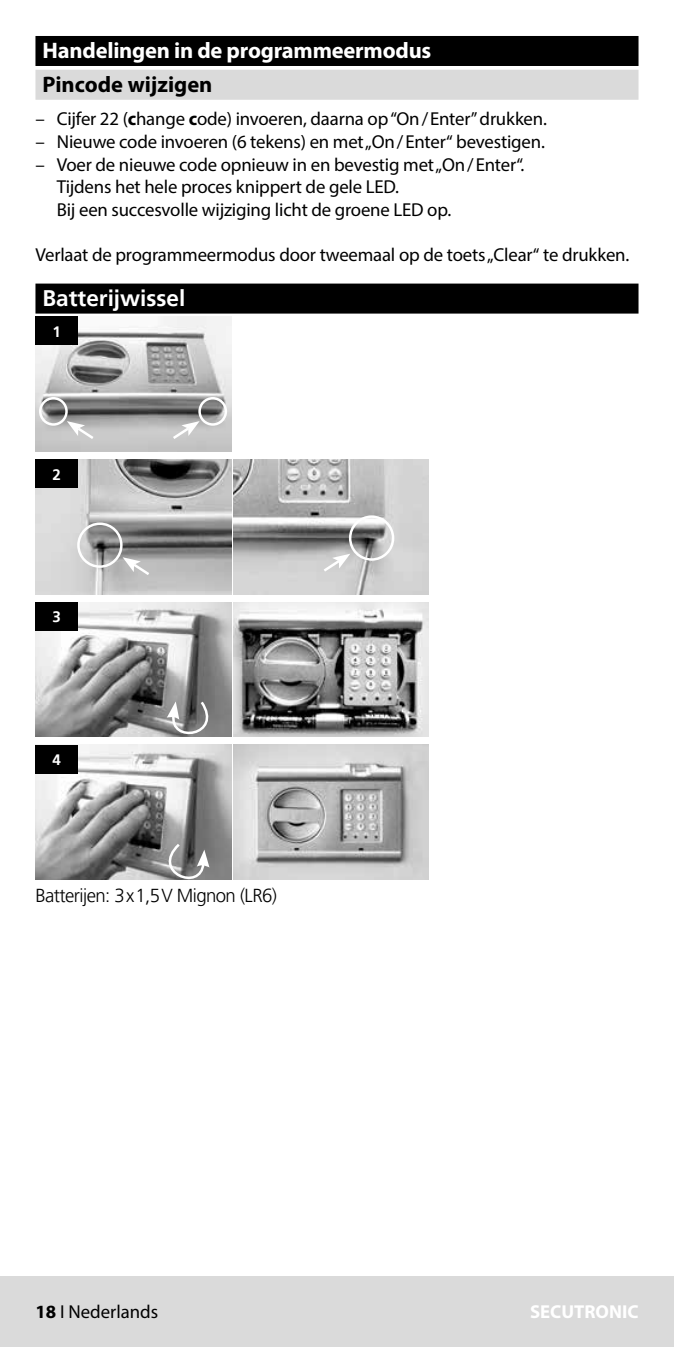
<style>
.page{position:relative;width:674px;height:1347px;background:#fff}
.page>*{position:absolute;margin:0;border:0;box-sizing:border-box;transform-origin:0 0}
.t1{font:700 22.5px "Myriad Pro";letter-spacing:-.01em;color:#fff}
.t2{font:700 22.5px "Myriad Pro";color:#000}
.t3{font:700 22.5px "Frutiger LT Pro";color:#fff}
.t4{font:18.75px/22.5px "Myriad Pro";letter-spacing:-.01em;color:#000}
.t5{font:300 18.75px "Frutiger LT Pro";letter-spacing:-.03em;color:#000}
.t6{font:700 18.75px "Myriad Pro";color:#fff}
.t7{font:700 15px "Frutiger LT Pro";color:#fff}
.s1{font-weight:700}
</style>
<div class="page">
<hr style="left:673px;top:1276px;width:1px;height:70px;background:#dadada">
<div style="left:0;top:1276px;width:673px;height:70px;background:#dadada"></div>
<div style="left:35px;top:36px;width:603px;height:30px;background:#000"></div>
<div style="left:35px;top:70px;width:603px;height:30px;background:#dadada"></div>
<div style="left:35px;top:283px;width:603px;height:30px;background:#000"></div>
<img style="left:35px;top:316px;width:196px;height:135px">
<div style="left:35px;top:316px;width:43px;height:29px;background:#000"></div>
<img style="left:233px;top:459px;width:195px;height:135px">
<img style="left:35px;top:459px;width:196px;height:135px">
<div style="left:35px;top:459px;width:43px;height:29px;background:#000"></div>
<img style="left:233px;top:602px;width:195px;height:134px">
<img style="left:35px;top:602px;width:196px;height:134px">
<div style="left:35px;top:602px;width:43px;height:29px;background:#000"></div>
<img style="left:35px;top:745px;width:196px;height:134px">
<img style="left:233px;top:745px;width:195px;height:134px">
<div style="left:35px;top:745px;width:43px;height:28px;background:#000"></div>
<svg style="left:67px;top:421px;width:29px;height:20px"></svg>
<svg style="left:122px;top:557px;width:30px;height:20px"></svg>
<svg style="left:170px;top:421px;width:29px;height:20px"></svg>
<div style="left:39px;top:397px;width:29px;height:29px;border:2px solid #fff;border-radius:50%"></div>
<div style="left:77px;top:522px;width:45px;height:46px;border:2px solid #fff;border-radius:50%"></div>
<div style="left:349px;top:515px;width:45px;height:46px;border:2px solid #fff;border-radius:50%"></div>
<div style="left:198px;top:397px;width:29px;height:29px;border:2px solid #fff;border-radius:50%"></div>
<svg style="left:321px;top:553px;width:29px;height:21px"></svg>
<svg style="left:150px;top:841px;width:59px;height:39px;background:#898989"></svg>
<svg style="left:167px;top:699px;width:57px;height:38px;background:#898989"></svg>
<p class="t1" style="left:43px;top:36px;width:390px">Handelingen in de programmeermodus</p>
<p class="t2" style="left:43px;top:69px;width:171px">Pincode wijzigen</p>
<p class="t4" style="left:35px;top:108px;width:512px">– Cijfer 22 (<span class="s1">c</span>hange <span class="s1">c</span>ode) invoeren, daarna op “On/Enter” drukken.</p>
<p class="t4" style="left:35px;top:130px;width:510px">– Nieuwe code invoeren (6 tekens) en met „On/Enter“ bevestigen.</p>
<p class="t4" style="left:57px;top:153px;width:469px;text-indent:-21px">– Voer de nieuwe code opnieuw in en bevestig met „On/Enter“.<br>Tijdens het hele proces knippert de gele LED.<br>Bij een succesvolle wijziging licht de groene LED op.</p>
<p class="t4" style="left:35px;top:243px;width:595px">Verlaat de programmeermodus door tweemaal op de toets „Clear“ te drukken.</p>
<p class="t3" style="left:43px;top:284px;width:144px">Batterijwissel</p>
<p class="t7" style="left:53px;top:323px;width:10px">1</p>
<p class="t7" style="left:53px;top:465px;width:10px">2</p>
<p class="t7" style="left:53px;top:608px;width:10px">3</p>
<p class="t7" style="left:53px;top:751px;width:10px">4</p>
<p class="t5" style="left:35px;top:884px;width:243px">Batterijen: 3x1,5V Mignon (LR6)</p>
<p class="t4" style="left:35px;top:1300px;width:124px"><span class="s1">18</span> I Nederlands</p>
<p class="t6" style="left:530px;top:1299px;width:110px">SECUTRONIC</p>
</div>
